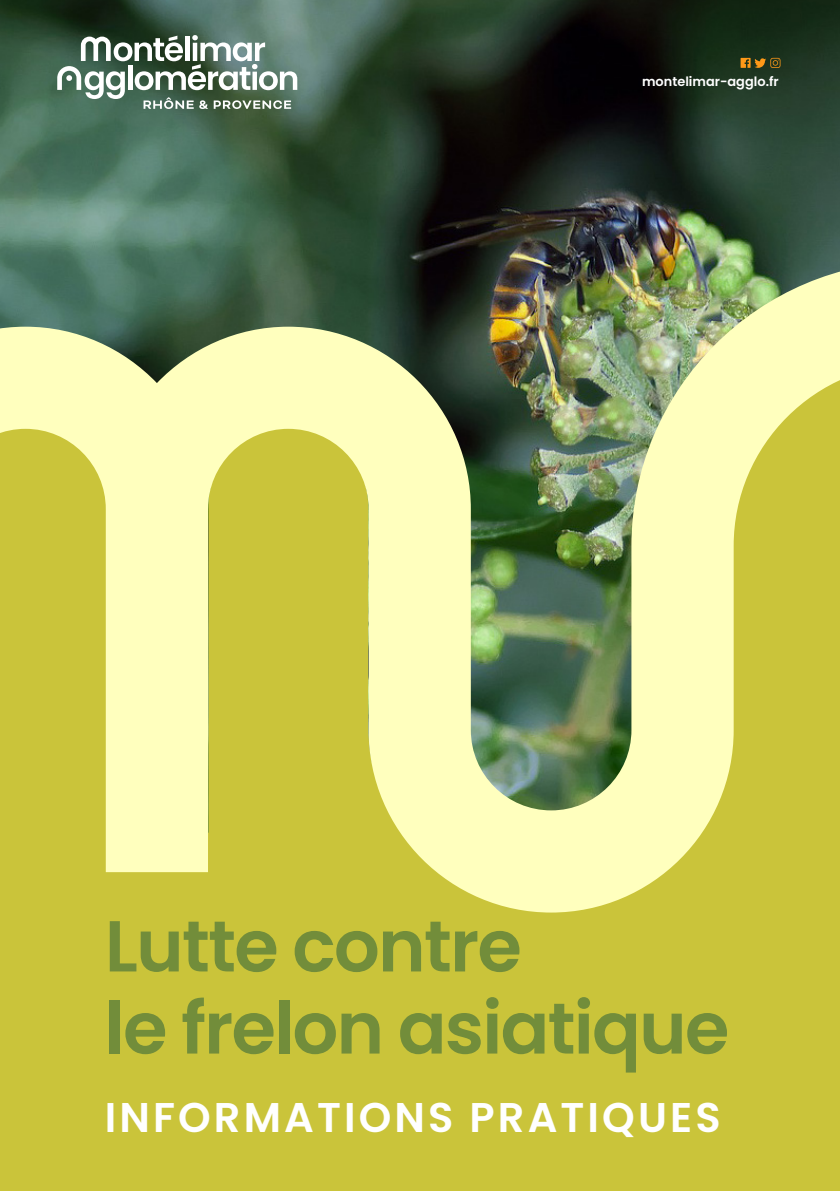
<style>
.page{position:relative;width:840px;height:1191px;background:#fff}
.page>*{position:absolute;margin:0;border:0;box-sizing:border-box;transform-origin:0 0}
.t1{font:600 72px/82px "Poppins";letter-spacing:-.025em;color:#728d3a}
.t2{font:600 41.4px "Poppins";letter-spacing:.075em;color:#fff}
.t3{font:600 13px "Poppins";color:#fff}
</style>
<div class="page">
<div style="left:0;top:0;width:839px;height:1191px;background:#cac43a"></div>
<img style="left:0;top:0;width:839px;height:261px">
<svg style="left:57px;top:35px;width:240px;height:74px"></svg>
<svg style="left:740px;top:58px;width:40px;height:10px"></svg>
<img style="left:0;top:261px;width:839px;height:651px">
<p class="t3" style="left:641px;top:74px;width:138px">montelimar-agglo.fr</p>
<p class="t1" style="left:105px;top:905px;width:625px">Lutte contre<br>le frelon asiatique</p>
<p class="t2" style="left:105px;top:1094px;width:617px">INFORMATIONS PRATIQUES</p>
</div>
